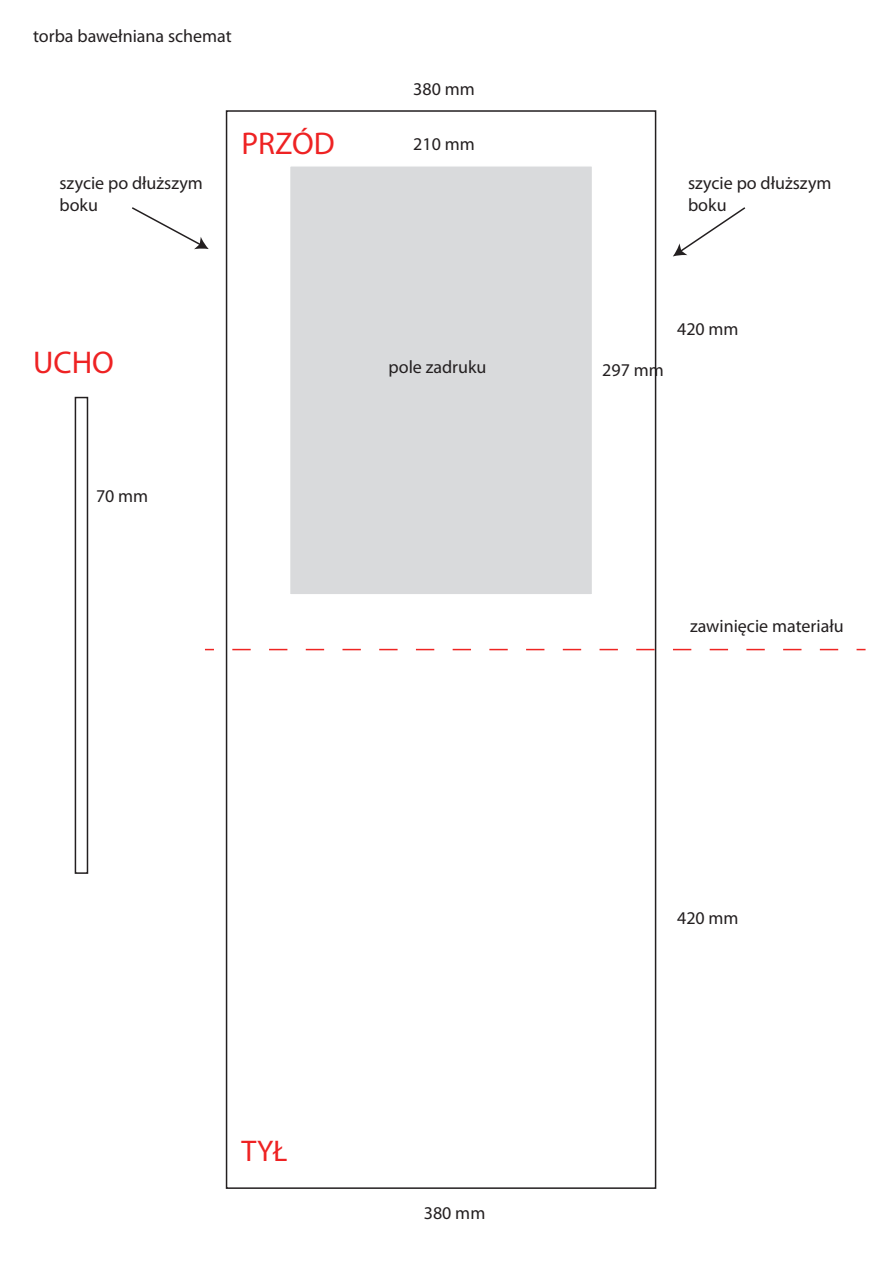
<style>
.page{position:relative;width:893px;height:1263px;background:#fff}
.page>*{position:absolute;margin:0;border:0;box-sizing:border-box;transform-origin:0 0}
.t1{font:31.5px "Myriad Pro";color:#ee2223}
.t2{font:30px "Myriad Pro";color:#ee2223}
.t3{font:18px/21.6px "Myriad Pro";color:#231f20}
</style>
<div class="page">
<div style="left:226px;top:110px;width:430px;height:1079px;background:#fff;border:2px solid #231f20"></div>
<div style="left:289px;top:165px;width:304px;height:431px;background:#d9dadc;border:2px solid #fff"></div>
<svg style="left:132px;top:207px;width:77px;height:42px"></svg>
<svg style="left:673px;top:207px;width:73px;height:49px"></svg>
<svg style="left:232px;top:649px;width:607px;height:1px"></svg>
<div style="left:75px;top:397px;width:13px;height:477px;border:2px solid #231f20"></div>
<p class="t3" style="left:33px;top:25px;width:200px">torba bawełniana schemat</p>
<h1 class="t1" style="left:242px;top:124px;width:95px">PRZÓD</h1>
<p class="t3" style="left:413px;top:78px;width:63px">380 mm</p>
<p class="t3" style="left:413px;top:133px;width:63px">210 mm</p>
<p class="t3" style="left:59px;top:172px;width:145px">szycie po dłuższym boku</p>
<p class="t3" style="left:688px;top:172px;width:145px">szycie po dłuższym boku</p>
<h1 class="t1" style="left:33px;top:343px;width:82px">UCHO</h1>
<p class="t3" style="left:96px;top:485px;width:54px">70 mm</p>
<p class="t3" style="left:389px;top:356px;width:99px">pole zadruku</p>
<h2 class="t2" style="left:242px;top:1133px;width:48px">TYŁ</h2>
<p class="t3" style="left:424px;top:1201px;width:63px">380 mm</p>
<p class="t3" style="left:602px;top:359px;width:63px">297 mm</p>
<p class="t3" style="left:677px;top:317px;width:63px">420 mm</p>
<p class="t3" style="left:690px;top:614px;width:155px">zawinięcie materiału</p>
<p class="t3" style="left:677px;top:907px;width:63px">420 mm</p>
</div>
